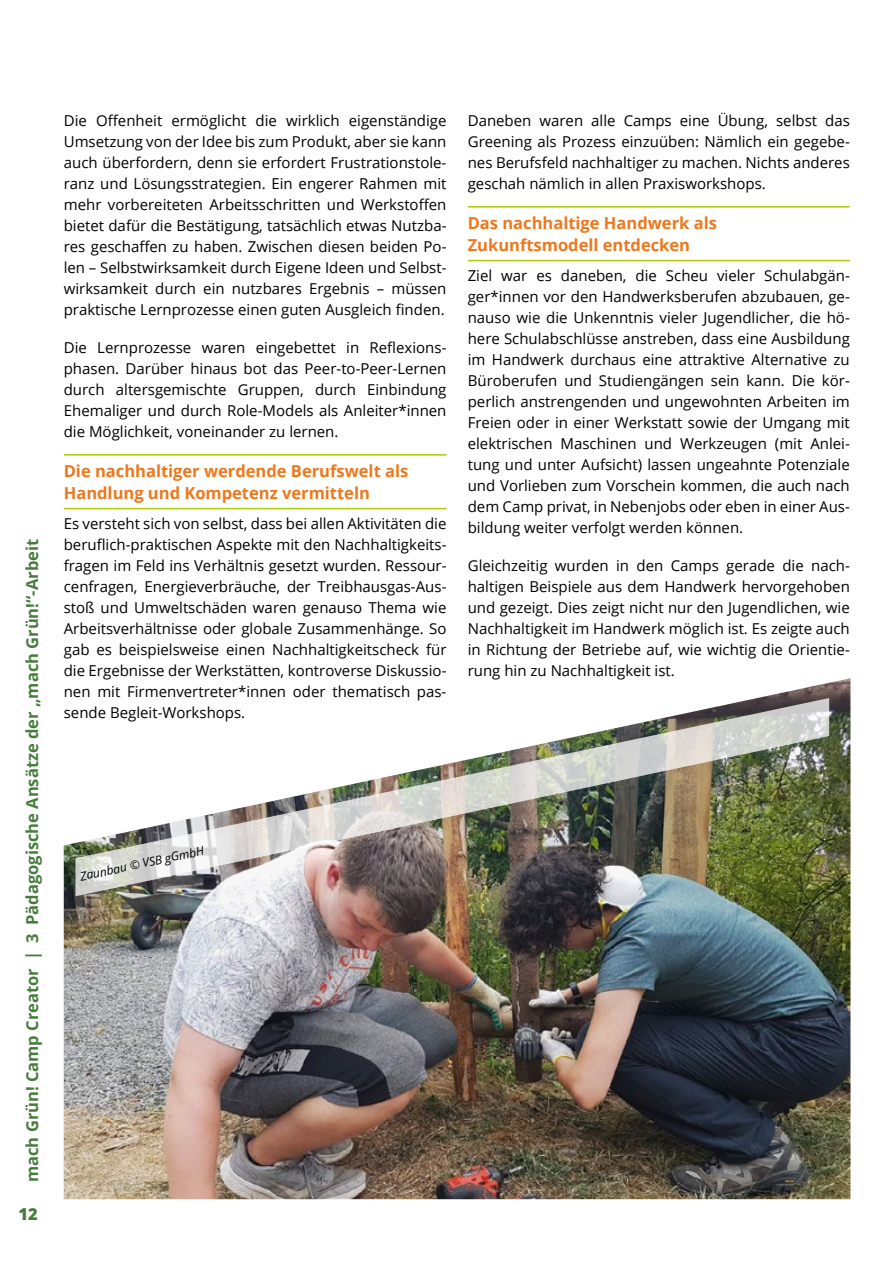
<style>
.page{position:relative;width:893px;height:1263px;background:#fff}
.page>*{position:absolute;margin:0;border:0;box-sizing:border-box;transform-origin:0 0}
.t1{font:700 16.5px/22.5px "Open Sans";color:#ee771b}
.t2{font:700 16.5px "Open Sans";color:#467d3d}
.t3{font:800 16.5px "Open Sans";color:#467d3d}
.t4{font:15px/21px "Open Sans";color:#000;text-align:justify}
.t5{font:italic 12px "Open Sans";color:#000}
</style>
<div class="page">
<hr style="left:64px;top:454px;width:382px;height:2px;background:#adc90e">
<hr style="left:64px;top:508px;width:382px;height:1px;background:#adc90e">
<hr style="left:468px;top:206px;width:382px;height:2px;background:#adc90e">
<hr style="left:468px;top:260px;width:382px;height:1px;background:#adc90e">
<img style="left:64px;top:678px;width:786px;height:521px">
<img style="left:75px;top:698px;width:754px;height:198px">
<p class="t2" style="left:21px;top:1182px;width:645px;rotate:-90deg">mach Grün! Camp Creator | 3 Pädagogische Ansätze der „mach Grün!“-Arbeit</p>
<p class="t3" style="left:18px;top:1202px;width:21px">12</p>
<p class="t4" style="left:64px;top:110px;width:384px">Die Offenheit ermöglicht die wirklich eigenständige Umsetzung von der Idee bis zum Produkt, aber sie kann auch überfordern, denn sie erfordert Frustrationstole&shy;ranz und Lösungsstrategien. Ein engerer Rahmen mit mehr vorbereiteten Arbeitsschritten und Werkstoffen bietet dafür die Bestätigung, tatsächlich etwas Nutzba&shy;res geschaffen zu haben. Zwischen diesen beiden Po&shy;len – Selbstwirksamkeit durch Eigene Ideen und Selbst&shy;wirksamkeit durch ein nutzbares Ergebnis – müssen praktische Lernprozesse einen guten Ausgleich finden.</p>
<p class="t4" style="left:64px;top:337px;width:384px">Die Lernprozesse waren eingebettet in Reflexions&shy;phasen. Darüber hinaus bot das Peer-to-Peer-Lernen durch altersgemischte Gruppen, durch Einbindung Ehemaliger und durch Role-Models als Anleiter*innen die Möglichkeit, voneinander zu lernen.</p>
<p class="t1" style="left:64px;top:459px;width:346px">Die nachhaltiger werdende Berufswelt als<br>Handlung und Kompetenz vermitteln</p>
<p class="t4" style="left:64px;top:512px;width:384px">Es versteht sich von selbst, dass bei allen Aktivitäten die beruflich-praktischen Aspekte mit den Nachhaltigkeits&shy;fragen im Feld ins Verhältnis gesetzt wurden. Ressour&shy;cenfragen, Energieverbräuche, der Treibhausgas-Aus&shy;stoß und Umweltschäden waren genauso Thema wie Arbeitsverhältnisse oder globale Zusammenhänge. So gab es beispielsweise einen Nachhaltigkeitscheck für die Ergebnisse der Werkstätten, kontroverse Diskussio&shy;nen mit Firmenvertreter*innen oder thematisch pas&shy;sende Begleit-Workshops.</p>
<p class="t5" style="left:78px;top:868px;width:128px;rotate:-12deg">Zaunbau © VSB gGmbH</p>
<p class="t4" style="left:468px;top:110px;width:384px">Daneben waren alle Camps eine Übung, selbst das Greening als Prozess einzuüben: Nämlich ein gegebe&shy;nes Berufsfeld nachhaltiger zu machen. Nichts anderes geschah nämlich in allen Praxisworkshops.</p>
<p class="t1" style="left:468px;top:211px;width:251px">Das nachhaltige Handwerk als<br>Zukunftsmodell entdecken</p>
<p class="t4" style="left:468px;top:264px;width:384px">Ziel war es daneben, die Scheu vieler Schulabgän&shy;ger*innen vor den Handwerksberufen abzubauen, ge&shy;nauso wie die Unkenntnis vieler Jugendlicher, die hö&shy;here Schulabschlüsse anstreben, dass eine Ausbildung im Handwerk durchaus eine attraktive Alternative zu Büroberufen und Studiengängen sein kann. Die kör&shy;perlich anstrengenden und ungewohnten Arbeiten im Freien oder in einer Werkstatt sowie der Umgang mit elektrischen Maschinen und Werkzeugen (mit Anlei&shy;tung und unter Aufsicht) lassen ungeahnte Potenziale und Vorlieben zum Vorschein kommen, die auch nach dem Camp privat, in Nebenjobs oder eben in einer Aus&shy;bildung weiter verfolgt werden können.</p>
<p class="t4" style="left:468px;top:554px;width:384px">Gleichzeitig wurden in den Camps gerade die nach&shy;haltigen Beispiele aus dem Handwerk hervorgehoben und gezeigt. Dies zeigt nicht nur den Jugendlichen, wie Nachhaltigkeit im Handwerk möglich ist. Es zeigte auch in Richtung der Betriebe auf, wie wichtig die Orientie&shy;rung hin zu Nachhaltigkeit ist.</p>
</div>
